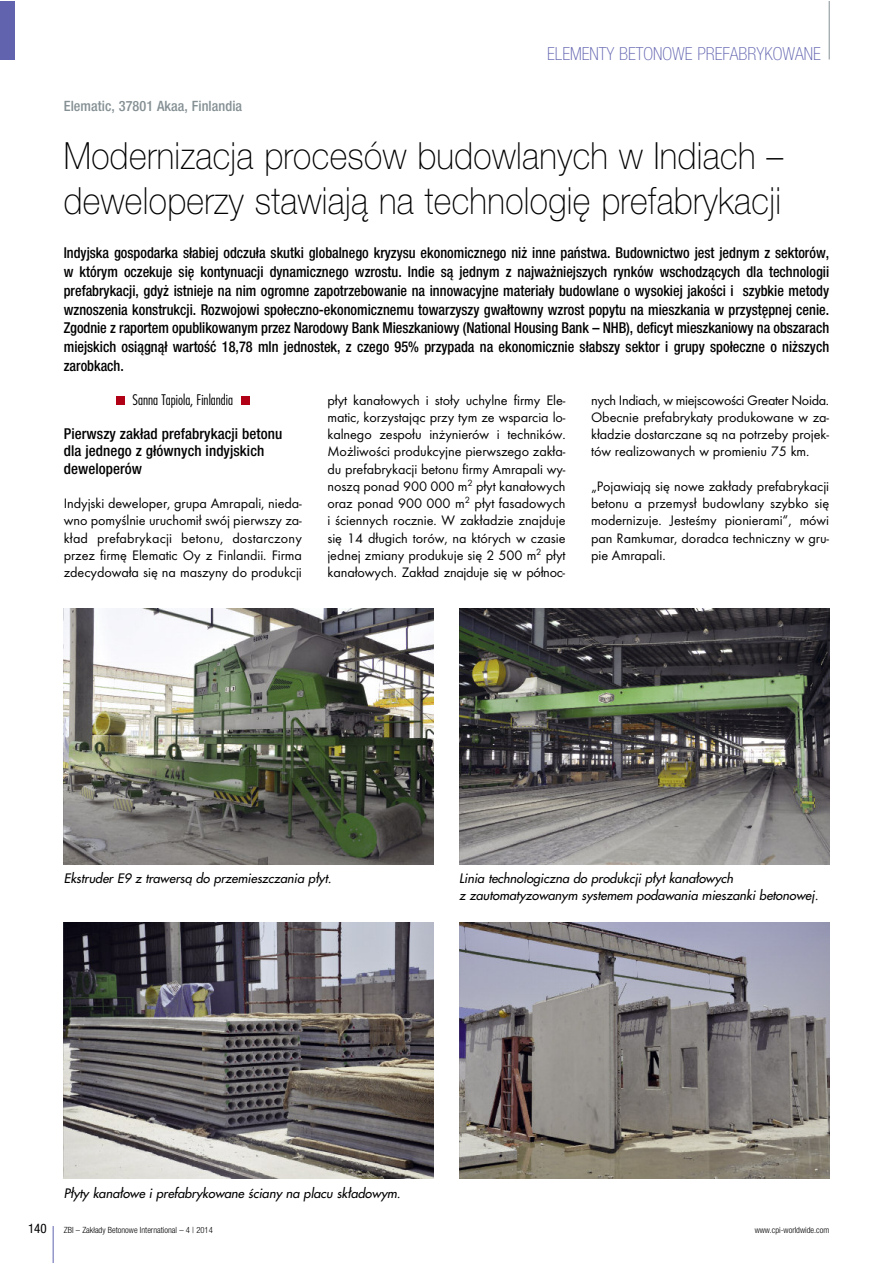
<style>
.page{position:relative;width:893px;height:1263px;background:#fff}
.page>*{position:absolute;margin:0;border:0;box-sizing:border-box;transform-origin:0 0}
.t1{font:100 37.5px/45px "Helvetica Neue";letter-spacing:.01em;color:#000;scale:.9 1}
.t2{font:18px "Helvetica Neue Thin Cond";color:#6163af}
.t3{font:15px/18.8px "Helvetica Neue Medium Cond";letter-spacing:.005em;color:#000;text-align:justify;scale:.95 1}
.t4{font:15px/17.2px "Helvetica Neue Medium Cond";letter-spacing:.005em;color:#000}
.t5{font:14.25px/17.2px "Futura TCE";letter-spacing:-.005em;color:#000;text-align:justify}
.t6{font:14.25px "Helvetica Neue Medium Cond";letter-spacing:.005em;color:#859094}
.t7{font:300 condensed 14.25px "Futura";color:#000}
.t8{font:13.05px "Helvetica Neue Condensed";color:#000}
.t9{font:italic 12.75px/17.2px "Futura";color:#000}
.t10{font:8.55px "Helvetica Neue Light Cond";color:#000}
</style>
<div class="page">
<div style="left:116px;top:396px;width:9px;height:9px;background:#b10016"></div>
<div style="left:241px;top:396px;width:9px;height:9px;background:#b10016"></div>
<img style="left:64px;top:608px;width:370px;height:257px">
<img style="left:459px;top:608px;width:370px;height:257px">
<img style="left:64px;top:922px;width:370px;height:256px">
<img style="left:459px;top:922px;width:370px;height:256px">
<hr style="left:53px;top:1226px;width:1px;height:37px;background:#6163af">
<hr style="left:829px;top:1px;width:1px;height:59px;background:#859094">
<div style="left:0;top:1px;width:15px;height:59px;background:#6163af"></div>
<p class="t2" style="left:547px;top:42px;width:275px">ELEMENTY BETONOWE PREFABRYKOWANE</p>
<p class="t6" style="left:64px;top:98px;width:180px">Elematic, 37801 Akaa, Finlandia</p>
<h1 class="t1" style="left:64px;top:133px;width:801px">Modernizacja procesów budowlanych w Indiach – deweloperzy stawiają na technologię prefabrykacji</h1>
<p class="t3" style="left:64px;top:243px;width:807px">Indyjska gospodarka słabiej odczuła skutki globalnego kryzysu ekonomicznego niż inne państwa. Budownictwo jest jednym z sektorów, w którym oczekuje się kontynuacji dynamicznego wzrostu. Indie są jednym z najważniejszych rynków wschodzących dla technologii prefabrykacji, gdyż istnieje na nim ogromne zapotrzebowanie na innowacyjne materiały budowlane o wysokiej jakości i szybkie metody wznoszenia konstrukcji. Rozwojowi społeczno-ekonomicznemu towarzyszy gwałtowny wzrost popytu na mieszkania w przystępnej cenie.<br>Zgodnie z raportem opublikowanym przez Narodowy Bank Mieszkaniowy (National Housing Bank – NHB), deficyt mieszkaniowy na obszarach miejskich osiągnął wartość 18,78 mln jednostek, z czego 95% przypada na ekonomicznie słabszy sektor i grupy społeczne o niższych zarobkach.</p>
<p class="t7" style="left:133px;top:390px;width:102px">Sanna Tapiola, Finlandia</p>
<p class="t4" style="left:64px;top:425px;width:220px">Pierwszy zakład prefabrykacji betonu dla jednego z głównych indyjskich deweloperów</p>
<p class="t5" style="left:64px;top:495px;width:240px">Indyjski deweloper, grupa Amrapali, nieda&shy;wno pomyślnie uruchomił swój pierwszy za&shy;kład prefabrykacji betonu, dostarczony przez firmę Elematic Oy z Finlandii. Firma zdecydowała się na maszyny do produkcji</p>
<p class="t5" style="left:327px;top:391px;width:240px">płyt kanałowych i stoły uchylne firmy Ele&shy;matic, korzystając przy tym ze wsparcia lo&shy;kalnego zespołu inżynierów i techników.<br>Możliwości produkcyjne pierwszego zakła&shy;du prefabrykacji betonu firmy Amrapali wy&shy;noszą ponad 900 000 m<sup>2</sup> płyt kanałowych oraz ponad 900 000 m<sup>2</sup> płyt fasadowych i ściennych rocznie. W zakładzie znajduje się 14 długich torów, na których w czasie jednej zmiany produkuje się 2 500 m<sup>2</sup> płyt kanałowych. Zakład znajduje się w północ-</p>
<p class="t5" style="left:591px;top:391px;width:240px">nych Indiach, w miejscowości Greater Noida.<br>Obecnie prefabrykaty produkowane w za&shy;kładzie dostarczane są na potrzeby projek&shy;tów realizowanych w promieniu 75 km.</p>
<p class="t5" style="left:591px;top:477px;width:240px">„Pojawiają się nowe zakłady prefabrykacji betonu a przemysł budowlany szybko się modernizuje. Jesteśmy pionierami“, mówi pan Ramkumar, doradca techniczny w gru&shy;pie Amrapali.</p>
<p class="t9" style="left:64px;top:869px;width:269px">Ekstruder E9 z trawersą do przemieszczania płyt.</p>
<p class="t9" style="left:459px;top:869px;width:361px">Linia technologiczna do produkcji płyt kanałowych<br>z zautomatyzowanym systemem podawania mieszanki betonowej.</p>
<p class="t9" style="left:64px;top:1185px;width:338px">Płyty kanałowe i prefabrykowane ściany na placu składowym.</p>
<p class="t8" style="left:28px;top:1220px;width:20px">140</p>
<p class="t10" style="left:64px;top:1224px;width:151px">ZBI – Zakłady Betonowe International – 4 | 2014</p>
<p class="t10" style="left:755px;top:1224px;width:76px">www.cpi-worldwide.com</p>
</div>
